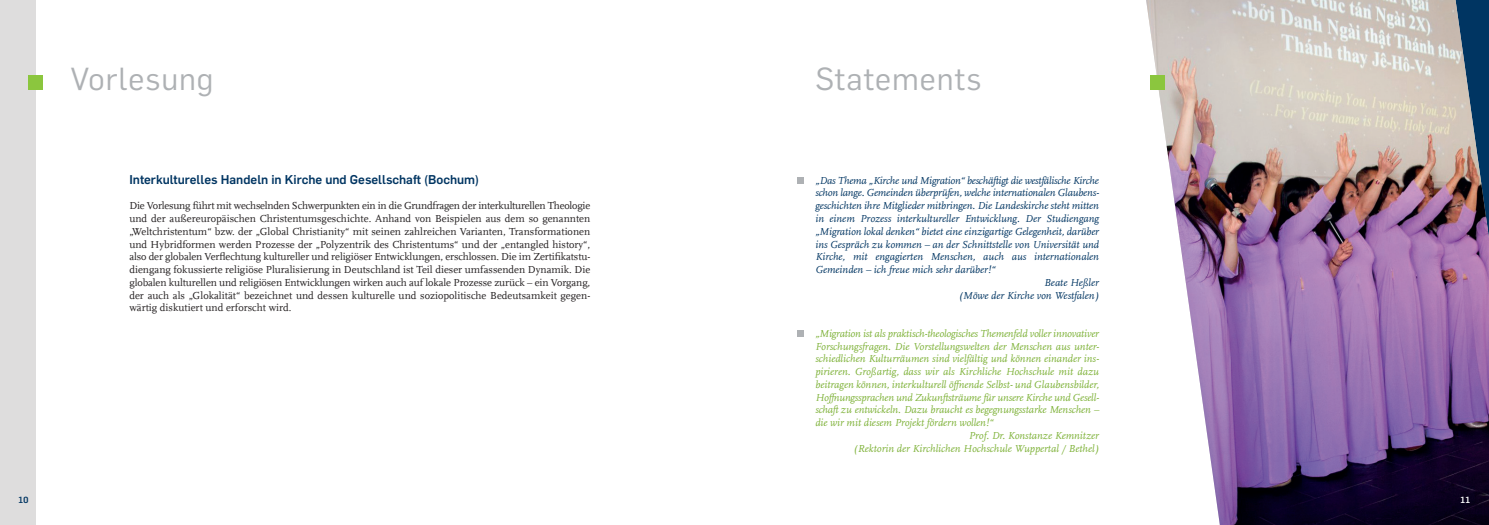
<style>
.page{position:relative;width:1489px;height:525px;background:#fff}
.page>*{position:absolute;margin:0;border:0;box-sizing:border-box;transform-origin:0 0}
.t1{font:31.25px "Rub Flama";letter-spacing:.03em;color:#aeb1b4}
.t2{font:700 12.5px "Rub Flama";color:#003562}
.t3{font:10.62px/12.8px "RUB Scala TZ";color:#231f20;text-align:justify}
.t4{font:italic 10.62px "RUB Scala TZ";color:#7db137}
.t5{font:italic 10.62px "RUB Scala TZ";letter-spacing:-.005em;color:#003562}
.t6{font:700 8.75px "Rub Flama";color:#003562}
.t7{font:700 8.75px "Rub Flama";color:#fff}
</style>
<div class="page">
<div style="left:0;top:0;width:35px;height:524px;background:#dedddd"></div>
<div style="left:28px;top:75px;width:15px;height:14px;background:#8bc63e"></div>
<img style="left:1146px;top:0;width:342px;height:524px">
<div style="left:1150px;top:75px;width:14px;height:14px;background:#8bc63e"></div>
<svg style="left:797px;top:177px;width:6px;height:6px"></svg>
<svg style="left:797px;top:330px;width:6px;height:6px"></svg>
<h1 class="t1" style="left:71px;top:57px;width:144px">Vorlesung</h1>
<p class="t2" style="left:129px;top:170px;width:351px">Interkulturelles Handeln in Kirche und Gesellschaft (Bochum)</p>
<p class="t3" style="left:129px;top:199px;width:462px">Die Vorlesung führt mit wechselnden Schwerpunkten ein in die Grundfragen der interkulturellen Theologie und der außereuropäischen Christentumsgeschichte. Anhand von Beispielen aus dem so genannten „Weltchristentum“ bzw. der „Global Christianity“ mit seinen zahlreichen Varianten, Transformationen und Hybridformen werden Prozesse der „Polyzentrik des Christentums“ und der „entangled history“, also der globalen Verflechtung kultureller und religiöser Entwicklungen, erschlossen. Die im Zertifikatstu&shy;diengang fokussierte religiöse Pluralisierung in Deutschland ist Teil dieser umfassenden Dynamik. Die globalen kulturellen und religiösen Entwicklungen wirken auch auf lokale Prozesse zurück – ein Vorgang, der auch als „Glokalität“ bezeichnet und dessen kulturelle und soziopolitische Bedeutsamkeit gegen&shy;wärtig diskutiert und erforscht wird.</p>
<p class="t6" style="left:19px;top:493px;width:11px">10</p>
<h1 class="t1" style="left:815px;top:57px;width:168px">Statements</h1>
<p class="t5" style="left:815px;top:173px;width:285px">„Das Thema „Kirche und Migration“ beschäftigt die westfälische Kirche</p>
<p class="t5" style="left:815px;top:186px;width:285px">schon lange. Gemeinden überprüfen, welche internationalen Glaubens-</p>
<p class="t5" style="left:815px;top:199px;width:285px">geschichten ihre Mitglieder mitbringen. Die Landeskirche steht mitten</p>
<p class="t5" style="left:815px;top:212px;width:285px">in einem Prozess interkultureller Entwicklung. Der Studiengang</p>
<p class="t5" style="left:815px;top:224px;width:285px">„Migration lokal denken“ bietet eine einzigartige Gelegenheit, darüber</p>
<p class="t5" style="left:815px;top:237px;width:285px">ins Gespräch zu kommen – an der Schnittstelle von Universität und</p>
<p class="t5" style="left:815px;top:250px;width:285px">Kirche, mit engagierten Menschen, auch aus internationalen</p>
<p class="t5" style="left:815px;top:263px;width:181px">Gemeinden – ich freue mich sehr darüber!“</p>
<p class="t5" style="left:1044px;top:275px;width:56px">Beate Heßler</p>
<p class="t5" style="left:958px;top:288px;width:142px">(Möwe der Kirche von Westfalen)</p>
<p class="t4" style="left:815px;top:326px;width:285px">„Migration ist als praktisch-theologisches Themenfeld voller innovativer</p>
<p class="t4" style="left:815px;top:339px;width:285px">Forschungsfragen. Die Vorstellungswelten der Menschen aus unter-</p>
<p class="t4" style="left:815px;top:352px;width:285px">schiedlichen Kulturräumen sind vielfältig und können einander ins-</p>
<p class="t4" style="left:815px;top:365px;width:285px">pirieren. Großartig, dass wir als Kirchliche Hochschule mit dazu</p>
<p class="t4" style="left:815px;top:377px;width:285px">beitragen können, interkulturell öffnende Selbst- und Glaubensbilder,</p>
<p class="t4" style="left:815px;top:390px;width:285px">Hoffnungssprachen und Zukunftsträume für unsere Kirche und Gesell-</p>
<p class="t4" style="left:815px;top:403px;width:285px">schaft zu entwickeln. Dazu braucht es begegnungsstarke Menschen –</p>
<p class="t4" style="left:815px;top:416px;width:179px">die wir mit diesem Projekt fördern wollen!“</p>
<p class="t4" style="left:968px;top:428px;width:132px">Prof. Dr. Konstanze Kemnitzer</p>
<p class="t4" style="left:853px;top:441px;width:247px">(Rektorin der Kirchlichen Hochschule Wuppertal / Bethel)</p>
<p class="t7" style="left:1460px;top:493px;width:11px">11</p>
</div>
